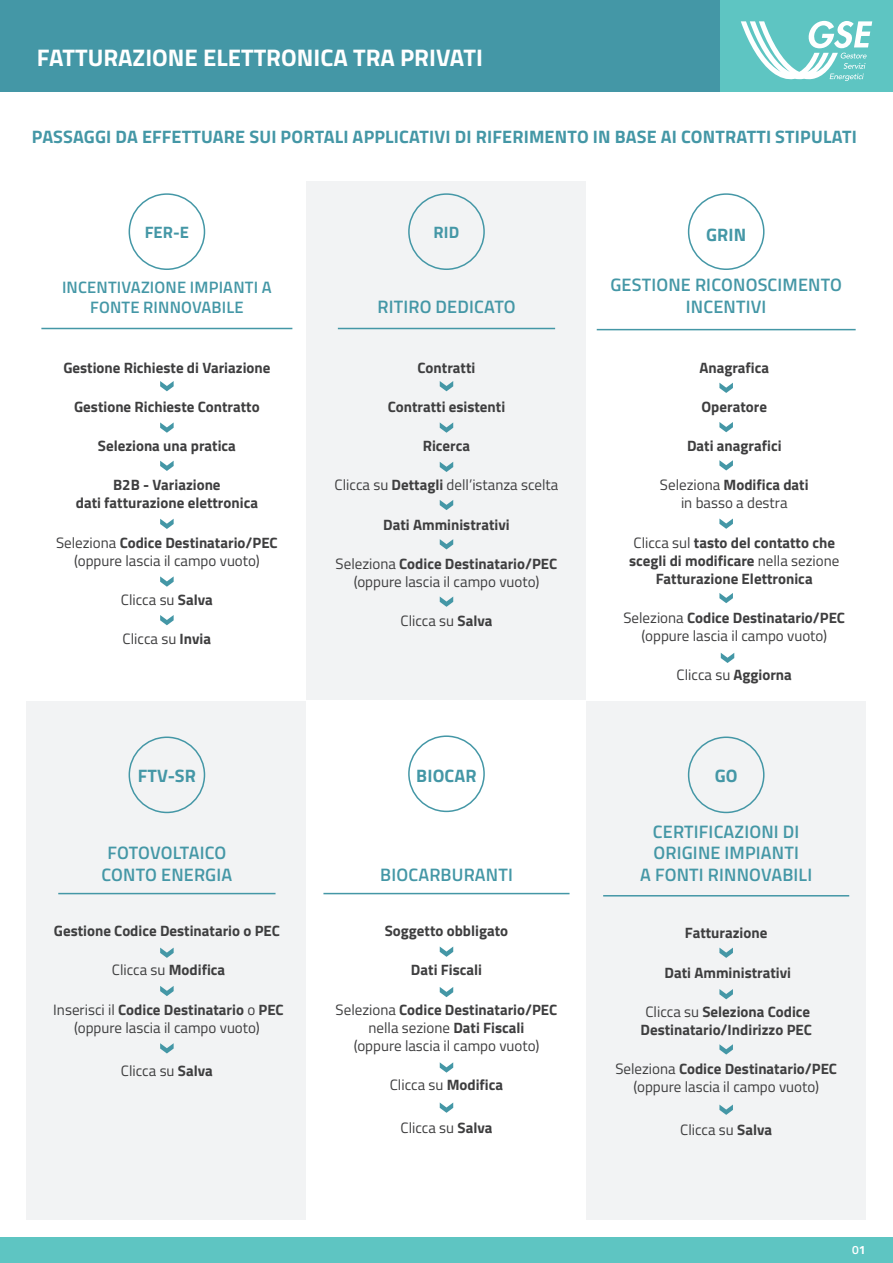
<style>
.page{position:relative;width:893px;height:1263px;background:#fff}
.page>*{position:absolute;margin:0;border:0;box-sizing:border-box;transform-origin:0 0}
.t1{font:700 24px "Titillium Web";color:#fff}
.t2{font:600 18px/21.6px "Titillium Web";letter-spacing:.01em;color:#4497a6;text-align:center}
.t3{font:700 18px "Titillium Web";letter-spacing:.01em;color:#4497a6}
.t4{font:600 16.5px/19.8px "Titillium Web";letter-spacing:.01em;color:#4497a6;text-align:center}
.t5{font:700 16.5px "Titillium Web";letter-spacing:.01em;color:#4497a6}
.t6{font:700 15px/18px "Titillium Web";color:#3e3e3f;text-align:center}
.t7{font:15px/18px "Titillium Web";color:#3e3e3f;text-align:center}
.t8{font:600 12px "Titillium Web";color:#fff}
.s1{font-weight:700}
.s2{font-weight:400}
</style>
<div class="page">
<div style="left:26px;top:701px;width:279px;height:518px;background:#f2f3f4"></div>
<div style="left:587px;top:701px;width:279px;height:518px;background:#f2f3f4"></div>
<div style="left:307px;top:181px;width:279px;height:518px;background:#f2f3f4"></div>
<div style="left:0;top:0;width:888px;height:92px;background:#4497a6"></div>
<div style="left:720px;top:0;width:173px;height:92px;background:#5ec5c2"></div>
<svg style="left:741px;top:21px;width:131px;height:60px"></svg>
<svg style="left:160px;top:381px;width:14px;height:10px"></svg>
<div style="left:0;top:1237px;width:893px;height:26px;background:#5ec5c2"></div>
<hr style="left:41px;top:328px;width:251px;height:1px;background:#4497a6">
<hr style="left:338px;top:328px;width:217px;height:1px;background:#4497a6">
<hr style="left:597px;top:329px;width:259px;height:1px;background:#4497a6">
<hr style="left:58px;top:893px;width:218px;height:1px;background:#4497a6">
<hr style="left:323px;top:893px;width:246px;height:1px;background:#4497a6">
<hr style="left:603px;top:895px;width:246px;height:1px;background:#4497a6">
<svg style="left:160px;top:461px;width:14px;height:10px"></svg>
<svg style="left:160px;top:422px;width:14px;height:11px"></svg>
<svg style="left:160px;top:519px;width:14px;height:10px"></svg>
<svg style="left:160px;top:576px;width:14px;height:11px"></svg>
<svg style="left:160px;top:615px;width:14px;height:10px"></svg>
<svg style="left:440px;top:381px;width:13px;height:10px"></svg>
<svg style="left:440px;top:462px;width:13px;height:10px"></svg>
<svg style="left:440px;top:422px;width:13px;height:11px"></svg>
<svg style="left:440px;top:500px;width:13px;height:10px"></svg>
<svg style="left:440px;top:596px;width:13px;height:11px"></svg>
<svg style="left:440px;top:539px;width:13px;height:10px"></svg>
<svg style="left:719px;top:383px;width:14px;height:10px"></svg>
<svg style="left:719px;top:460px;width:14px;height:10px"></svg>
<svg style="left:719px;top:422px;width:14px;height:10px"></svg>
<svg style="left:719px;top:518px;width:14px;height:11px"></svg>
<svg style="left:719px;top:593px;width:14px;height:10px"></svg>
<svg style="left:160px;top:947px;width:14px;height:11px"></svg>
<svg style="left:160px;top:1043px;width:14px;height:10px"></svg>
<svg style="left:160px;top:986px;width:14px;height:10px"></svg>
<svg style="left:440px;top:947px;width:13px;height:10px"></svg>
<svg style="left:440px;top:1062px;width:13px;height:11px"></svg>
<svg style="left:440px;top:987px;width:13px;height:10px"></svg>
<svg style="left:440px;top:1102px;width:13px;height:11px"></svg>
<svg style="left:719px;top:947px;width:14px;height:11px"></svg>
<svg style="left:719px;top:1044px;width:14px;height:10px"></svg>
<svg style="left:719px;top:989px;width:14px;height:10px"></svg>
<svg style="left:719px;top:1104px;width:14px;height:11px"></svg>
<div style="left:129px;top:193px;width:76px;height:77px;border:2px solid #4497a6;border-radius:50%"></div>
<div style="left:408px;top:193px;width:77px;height:77px;border:2px solid #4497a6;border-radius:50%"></div>
<div style="left:688px;top:193px;width:76px;height:77px;border:2px solid #4497a6;border-radius:50%"></div>
<div style="left:129px;top:736px;width:76px;height:77px;border:2px solid #4497a6;border-radius:50%"></div>
<div style="left:408px;top:735px;width:77px;height:77px;border:2px solid #4497a6;border-radius:50%"></div>
<div style="left:688px;top:736px;width:76px;height:77px;border:2px solid #4497a6;border-radius:50%"></div>
<svg style="left:721px;top:653px;width:13px;height:10px"></svg>
<p class="t1" style="left:37px;top:39px;width:448px">FATTURAZIONE ELETTRONICA TRA PRIVATI</p>
<p class="t3" style="left:32px;top:122px;width:826px">PASSAGGI DA EFFETTUARE SUI PORTALI APPLICATIVI DI RIFERIMENTO IN BASE AI CONTRATTI STIPULATI</p>
<p class="t5" style="left:145px;top:219px;width:46px">FER-E</p>
<p class="t5" style="left:434px;top:219px;width:27px">RID</p>
<p class="t3" style="left:706px;top:221px;width:42px">GRIN</p>
<p class="t4" style="left:62px;top:277px;width:211px">INCENTIVAZIONE IMPIANTI A<br>FONTE RINNOVABILE</p>
<p class="t6" style="left:63px;top:357px;width:209px">Gestione Richieste di Variazione</p>
<p class="t6" style="left:74px;top:397px;width:187px">Gestione Richieste Contratto</p>
<p class="t6" style="left:98px;top:436px;width:140px">Seleziona una pratica</p>
<p class="t6" style="left:113px;top:475px;width:109px">B2B - Variazione</p>
<p class="t6" style="left:76px;top:493px;width:184px">dati fatturazione elettronica</p>
<p class="t7" style="left:56px;top:533px;width:223px">Seleziona <span class="s1">Codice Destinatario/PEC </span>(oppure lascia il campo vuoto)</p>
<p class="t7" style="left:121px;top:590px;width:93px">Clicca su <span class="s1">Salva</span></p>
<p class="t7" style="left:123px;top:629px;width:90px">Clicca su <span class="s1">Invia</span></p>
<p class="t3" style="left:138px;top:762px;width:60px">FTV-SR</p>
<p class="t2" style="left:107px;top:841px;width:121px">FOTOVOLTAICO</p>
<p class="t2" style="left:101px;top:863px;width:132px">CONTO ENERGIA</p>
<p class="t6" style="left:54px;top:921px;width:228px">Gestione Codice Destinatario o PEC</p>
<p class="t7" style="left:112px;top:960px;width:115px">Clicca su <span class="s1">Modifica</span></p>
<p class="t7" style="left:53px;top:1000px;width:232px">Inserisci il <span class="s1">Codice Destinatario</span> o <span class="s1">PEC </span>(oppure lascia il campo vuoto)</p>
<p class="t7" style="left:121px;top:1060px;width:93px">Clicca su <span class="s1">Salva</span></p>
<p class="t2" style="left:377px;top:295px;width:140px">RITIRO DEDICATO</p>
<p class="t6" style="left:418px;top:357px;width:59px">Contratti</p>
<p class="t6" style="left:388px;top:397px;width:119px">Contratti esistenti</p>
<p class="t6" style="left:423px;top:436px;width:49px">Ricerca</p>
<p class="t7" style="left:335px;top:475px;width:225px">Clicca su <span class="s1">Dettagli</span> dell’istanza scelta</p>
<p class="t6" style="left:383px;top:514px;width:128px">Dati Amministrativi</p>
<p class="t7" style="left:336px;top:554px;width:223px">Seleziona <span class="s1">Codice Destinatario/PEC </span>(oppure lascia il campo vuoto)</p>
<p class="t7" style="left:401px;top:611px;width:93px">Clicca su <span class="s1">Salva</span></p>
<p class="t2" style="left:610px;top:273px;width:233px">GESTIONE RICONOSCIMENTO<br>INCENTIVI</p>
<p class="t6" style="left:699px;top:357px;width:71px">Anagrafica</p>
<p class="t6" style="left:701px;top:397px;width:67px">Operatore</p>
<p class="t6" style="left:687px;top:436px;width:96px">Dati anagrafici</p>
<p class="t6" style="left:660px;top:475px;width:150px"><span class="s2">Seleziona</span> Modifica dati</p>
<p class="t7" style="left:681px;top:493px;width:108px">in basso a destra</p>
<p class="t6" style="left:629px;top:532px;width:212px"><span class="s2">Clicca sul</span> tasto del contatto che scegli di modificare <span class="s2">nella sezione<br></span>Fatturazione Elettronica</p>
<p class="t6" style="left:623px;top:608px;width:223px"><span class="s2">Seleziona</span> Codice Destinatario/PEC</p>
<p class="t7" style="left:641px;top:626px;width:187px">(oppure lascia il campo vuoto)</p>
<p class="t7" style="left:677px;top:665px;width:117px">Clicca su <span class="s1">Aggiorna</span></p>
<p class="t3" style="left:416px;top:762px;width:62px">BIOCAR</p>
<p class="t3" style="left:715px;top:762px;width:24px">GO</p>
<p class="t2" style="left:380px;top:863px;width:134px">BIOCARBURANTI</p>
<p class="t6" style="left:385px;top:921px;width:125px">Soggetto obbligato</p>
<p class="t6" style="left:411px;top:960px;width:73px">Dati Fiscali</p>
<p class="t6" style="left:336px;top:999px;width:223px"><span class="s2">Seleziona</span> Codice Destinatario/PEC</p>
<p class="t7" style="left:368px;top:1018px;width:157px">nella sezione <span class="s1">Dati Fiscali</span></p>
<p class="t7" style="left:354px;top:1036px;width:187px">(oppure lascia il campo vuoto)</p>
<p class="t7" style="left:390px;top:1075px;width:115px">Clicca su <span class="s1">Modifica</span></p>
<p class="t7" style="left:401px;top:1118px;width:93px">Clicca su <span class="s1">Salva</span></p>
<p class="t2" style="left:653px;top:819px;width:148px">CERTIFICAZIONI DI</p>
<p class="t2" style="left:653px;top:841px;width:147px">ORIGINE IMPIANTI</p>
<p class="t2" style="left:640px;top:863px;width:173px">A FONTI RINNOVABILI</p>
<p class="t6" style="left:685px;top:923px;width:84px">Fatturazione</p>
<p class="t6" style="left:665px;top:962px;width:128px">Dati Amministrativi</p>
<p class="t6" style="left:640px;top:1002px;width:173px"><span class="s2">Clicca su</span> Seleziona Codice<br>Destinatario/Indirizzo PEC</p>
<p class="t7" style="left:615px;top:1059px;width:223px">Seleziona <span class="s1">Codice Destinatario/PEC </span>(oppure lascia il campo vuoto)</p>
<p class="t7" style="left:680px;top:1120px;width:93px">Clicca su <span class="s1">Salva</span></p>
<p class="t8" style="left:852px;top:1241px;width:15px">0<span class="s1">1</span></p>
</div>
